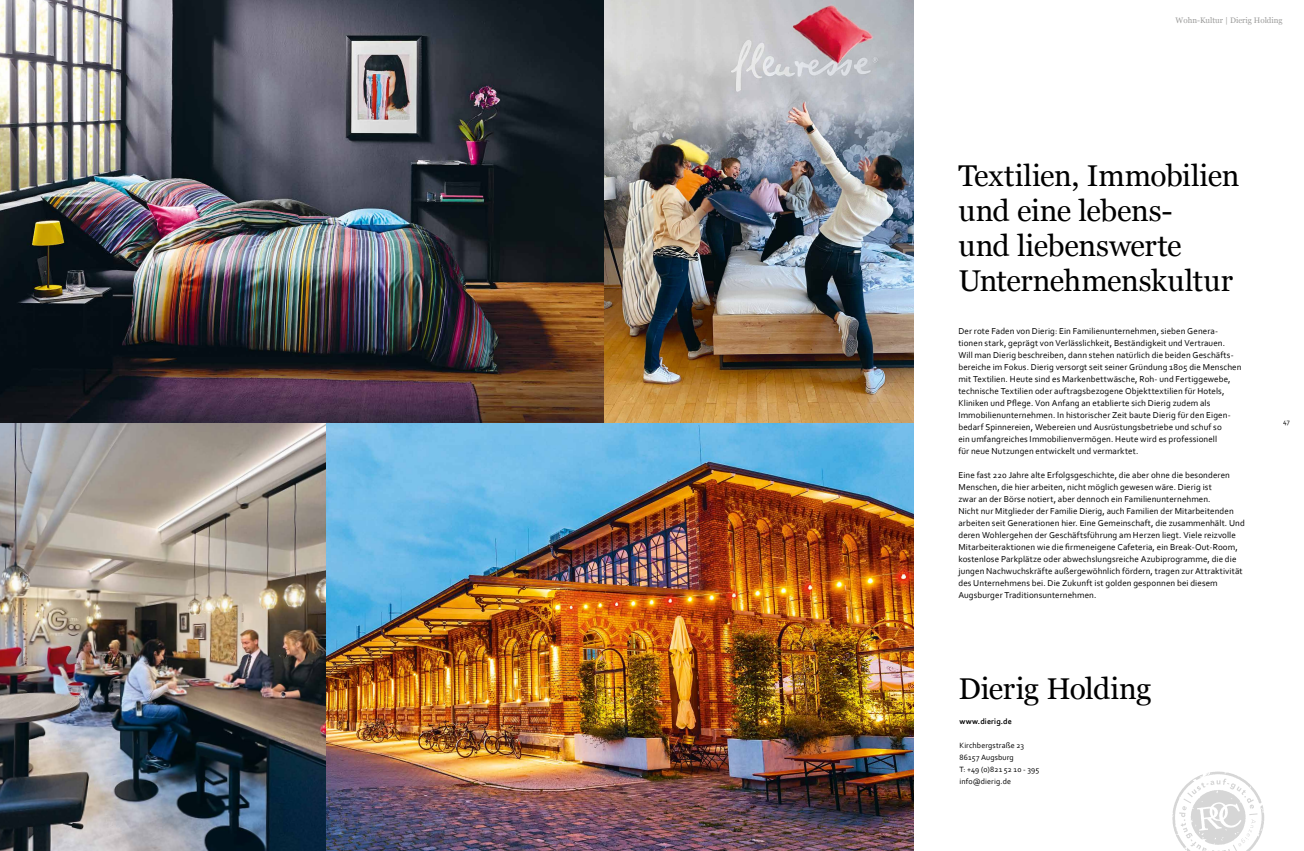
<style>
.page{position:relative;width:1304px;height:851px;background:#fff}
.page>*{position:absolute;margin:0;border:0;box-sizing:border-box;transform-origin:0 0}
.t1{font:30px/35px "Georgia";letter-spacing:-.015em;color:#000}
.t2{font:9px/12px "Corbel";letter-spacing:.01em;color:#000}
.t3{font:8px/12px "Corbel";letter-spacing:.015em;color:#000}
.t4{font:8px "Georgia";color:#9d9d9c}
.t5{font:700 8px "Corbel";letter-spacing:.015em;color:#000}
.t6{font:7px "Corbel";color:#000}
</style>
<div class="page">
<img style="left:0;top:0;width:605px;height:424px">
<img style="left:605px;top:0;width:308px;height:424px">
<svg style="left:1172px;top:771px;width:92px;height:79px"></svg>
<img style="left:325px;top:424px;width:588px;height:426px">
<img style="left:0;top:424px;width:325px;height:426px">
<p class="t4" style="left:1176px;top:14px;width:109px">Wohn-Kultur | Dierig Holding</p>
<h1 class="t1" style="left:958px;top:156px;width:282px">Textilien, Immobilien und eine lebens-<br>und liebenswerte<br>Unternehmenskultur</h1>
<p class="t2" style="left:958px;top:324px;width:285px">Der rote Faden von Dierig: Ein Familienunternehmen, sieben Genera&shy;tionen stark, geprägt von Verlässlichkeit, Beständigkeit und Vertrauen.<br>Will man Dierig beschreiben, dann stehen natürlich die beiden Geschäfts&shy;bereiche im Fokus. Dierig versorgt seit seiner Gründung 1805 die Menschen mit Textilien. Heute sind es Markenbettwäsche, Roh- und Fertiggewebe, technische Textilien oder auftragsbezogene Objekttextilien für Hotels, Kliniken und Pflege. Von Anfang an etablierte sich Dierig zudem als Immobilienunternehmen. In historischer Zeit baute Dierig für den Eigen&shy;bedarf Spinnereien, Webereien und Ausrüstungsbetriebe und schuf so<br>ein umfangreiches Immobilienvermögen. Heute wird es professionell<br>für neue Nutzungen entwickelt und vermarktet.</p>
<p class="t2" style="left:958px;top:468px;width:288px">Eine fast 220 Jahre alte Erfolgsgeschichte, die aber ohne die besonderen Menschen, die hier arbeiten, nicht möglich gewesen wäre. Dierig ist<br>zwar an der Börse notiert, aber dennoch ein Familienunternehmen.<br>Nicht nur Mitglieder der Familie Dierig, auch Familien der Mitarbeitenden arbeiten seit Generationen hier. Eine Gemeinschaft, die zusammenhält. Und deren Wohlergehen der Geschäftsführung am Herzen liegt. Viele reizvolle Mitarbeiteraktionen wie die firmeneigene Cafeteria, ein Break-Out-Room, kostenlose Parkplätze oder abwechslungsreiche Azubiprogramme, die die jungen Nachwuchskräfte außergewöhnlich fördern, tragen zur Attraktivität des Unternehmens bei. Die Zukunft ist golden gesponnen bei diesem Augsburger Traditionsunternehmen.</p>
<h1 class="t1" style="left:958px;top:669px;width:195px">Dierig Holding</h1>
<p class="t5" style="left:959px;top:716px;width:54px">www.dierig.de</p>
<p class="t3" style="left:959px;top:739px;width:81px">Kirchbergstraße 23<br>86157 Augsburg<br>T: +49 (0)821 52 10 - 395 info@dierig.de</p>
<p class="t6" style="left:1283px;top:417px;width:8px">47</p>
</div>
